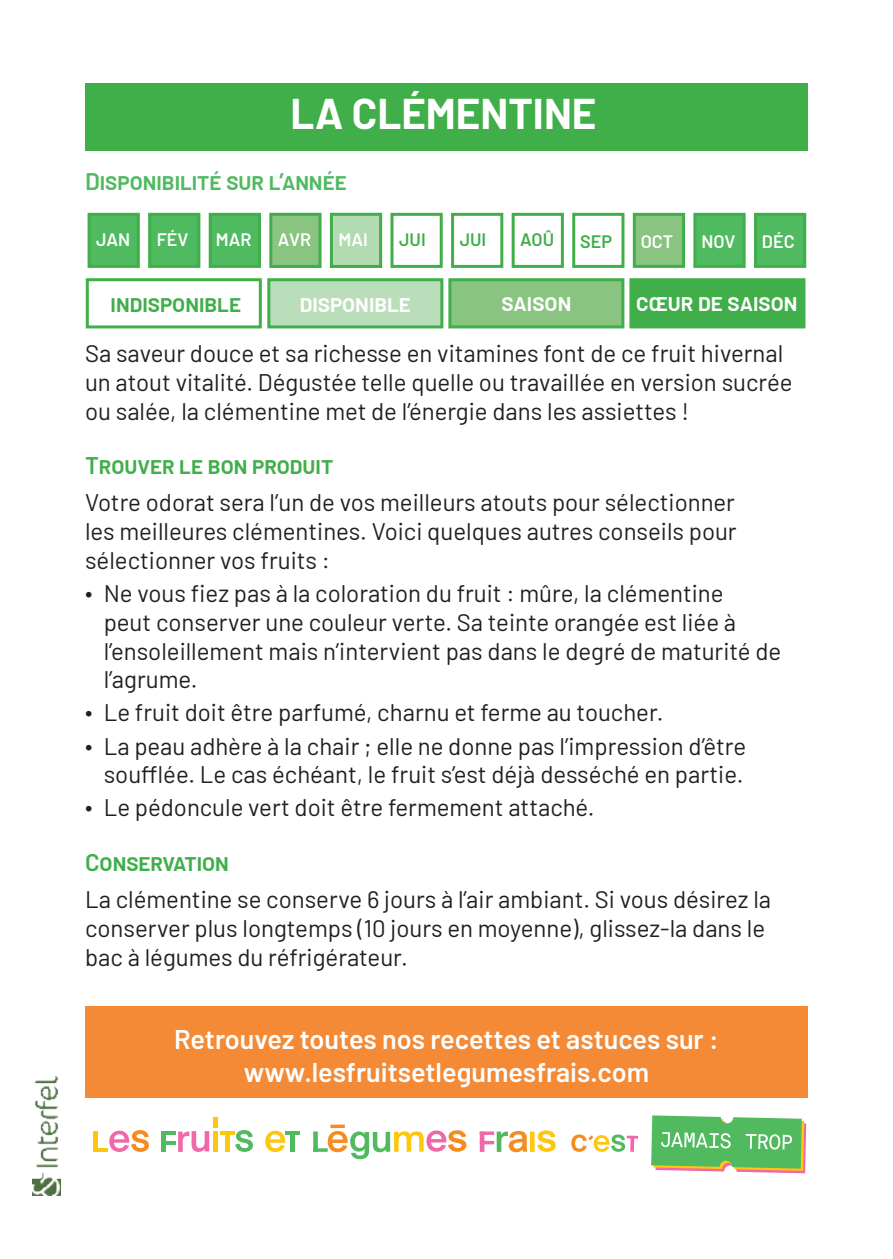
<style>
.page{position:relative;width:893px;height:1259px;background:#fff}
.page>*{position:absolute;margin:0;border:0;box-sizing:border-box;transform-origin:0 0}
.t1{font:700 42px "Barlow";color:#fff}
.t2{font:600 27px/33px "Barlow";color:#fff;text-align:center}
.t3{font:24px/28.8px "Barlow";color:#231f20}
.t4{font:600 24px "Barlow";color:#40ae49}
.t5{font:600 24px "Barlow";color:#fff}
.t6{font:600 24px "Barlow";color:#4fba60}
.t7{font:600 18px "Barlow";color:#fff}
.t8{font:600 18px "Barlow";color:#40ae49}
</style>
<div class="page">
<div style="left:85px;top:1006px;width:723px;height:91px;background:#f48a35"></div>
<div style="left:85px;top:83px;width:723px;height:68px;background:#40ae49"></div>
<div style="left:88px;top:213px;width:52px;height:55px;background:#4fba60;border:3px solid #40ae49"></div>
<div style="left:330px;top:213px;width:52px;height:55px;background:#b3dbb2;border:3px solid #40ae49"></div>
<div style="left:572px;top:213px;width:52px;height:55px;border:3px solid #40ae49"></div>
<div style="left:209px;top:213px;width:52px;height:55px;background:#4fba60;border:3px solid #40ae49"></div>
<div style="left:451px;top:213px;width:52px;height:55px;border:3px solid #40ae49"></div>
<div style="left:693px;top:213px;width:53px;height:55px;background:#4fba60;border:3px solid #40ae49"></div>
<div style="left:148px;top:213px;width:52px;height:55px;background:#4fba60;border:3px solid #40ae49"></div>
<div style="left:390px;top:213px;width:53px;height:55px;border:3px solid #40ae49"></div>
<div style="left:633px;top:213px;width:52px;height:55px;background:#89c480;border:3px solid #40ae49"></div>
<div style="left:269px;top:213px;width:53px;height:55px;background:#89c480;border:3px solid #40ae49"></div>
<div style="left:512px;top:213px;width:52px;height:55px;border:3px solid #40ae49"></div>
<div style="left:754px;top:213px;width:52px;height:55px;background:#4fba60;border:3px solid #40ae49"></div>
<img style="left:33px;top:1076px;width:28px;height:119px">
<hr style="left:213px;top:1117px;width:4px;height:10px;background:#fec70c">
<svg style="left:178px;top:1131px;width:31px;height:21px"></svg>
<svg style="left:235px;top:1130px;width:18px;height:22px"></svg>
<hr style="left:161px;top:1141px;width:15px;height:3px;background:#51ba5f">
<hr style="left:161px;top:1131px;width:15px;height:4px;background:#51ba5f">
<div style="left:161px;top:1131px;width:5px;height:21px;background:#51ba5f"></div>
<hr style="left:213px;top:1131px;width:4px;height:21px;background:#fec70c">
<div style="left:225px;top:1131px;width:5px;height:21px;background:#fec70c"></div>
<hr style="left:220px;top:1131px;width:15px;height:4px;background:#fec70c">
<svg style="left:109px;top:1130px;width:40px;height:22px"></svg>
<hr style="left:94px;top:1131px;width:4px;height:21px;background:#fec70c">
<hr style="left:94px;top:1148px;width:14px;height:4px;background:#fec70c">
<svg style="left:265px;top:1130px;width:21px;height:22px"></svg>
<div style="left:290px;top:1131px;width:5px;height:21px;background:#51ba5f"></div>
<hr style="left:285px;top:1131px;width:15px;height:4px;background:#51ba5f">
<svg style="left:313px;top:1124px;width:153px;height:35px"></svg>
<div style="left:313px;top:1131px;width:5px;height:20px;background:#51ba5f"></div>
<div style="left:530px;top:1131px;width:5px;height:21px;background:#fec70c"></div>
<svg style="left:484px;top:1131px;width:43px;height:21px"></svg>
<hr style="left:480px;top:1131px;width:4px;height:21px;background:#f168a8">
<svg style="left:537px;top:1130px;width:19px;height:22px"></svg>
<svg style="left:651px;top:1115px;width:155px;height:58px"></svg>
<svg style="left:571px;top:1134px;width:67px;height:18px"></svg>
<div style="left:267px;top:278px;width:176px;height:50px;background:#bbdeba;border:3px solid #40ae49"></div>
<div style="left:448px;top:278px;width:176px;height:50px;background:#89c480;border:3px solid #40ae49"></div>
<div style="left:629px;top:278px;width:176px;height:50px;background:#40ae49;border:3px solid #40ae49"></div>
<div style="left:86px;top:278px;width:176px;height:50px;border:3px solid #40ae49"></div>
<h1 class="t1" style="left:290px;top:90px;width:307px">LA CLÉMENTINE</h1>
<p class="t6" style="left:85px;top:164px;width:263px">Disponibilité sur l’année</p>
<p class="t7" style="left:96px;top:233px;width:35px">JAN</p>
<p class="t7" style="left:157px;top:233px;width:33px">FÉV</p>
<p class="t7" style="left:216px;top:233px;width:37px">MAR</p>
<p class="t7" style="left:278px;top:233px;width:35px">AVR</p>
<p class="t7" style="left:339px;top:233px;width:31px">MAI</p>
<p class="t8" style="left:399px;top:233px;width:28px">JUI</p>
<p class="t8" style="left:460px;top:233px;width:28px">JUI</p>
<p class="t8" style="left:520px;top:233px;width:35px">AOÛ</p>
<p class="t8" style="left:580px;top:234px;width:34px">SEP</p>
<p class="t7" style="left:641px;top:234px;width:34px">OCT</p>
<p class="t7" style="left:701px;top:234px;width:35px">NOV</p>
<p class="t7" style="left:762px;top:234px;width:34px">DÉC</p>
<p class="t5" style="left:300px;top:286px;width:113px">disponible</p>
<p class="t5" style="left:501px;top:285px;width:71px">saison</p>
<p class="t5" style="left:636px;top:285px;width:163px">cŒur de saison</p>
<p class="t3" style="left:85px;top:341px;width:709px">Sa saveur douce et sa richesse en vitamines font de ce fruit hivernal un atout vitalité. Dégustée telle quelle ou travaillée en version sucrée ou salée, la clémentine met de l’énergie dans les assiettes !</p>
<p class="t4" style="left:85px;top:448px;width:250px">Trouver le bon produit</p>
<p class="t3" style="left:85px;top:491px;width:653px;text-align:justify">Votre odorat sera l’un de vos meilleurs atouts pour sélectionner les meilleures clémentines. Voici quelques autres conseils pour sélectionner vos fruits :</p>
<p class="t3" style="left:104px;top:577px;width:679px;text-indent:-19px">∙ Ne vous fiez pas à la coloration du fruit : mûre, la clémentine<br>peut conserver une couleur verte. Sa teinte orangée est liée à l’ensoleillement mais n’intervient pas dans le degré de maturité de l’agrume.</p>
<p class="t3" style="left:85px;top:694px;width:663px;line-height:33px">∙ Le fruit doit être parfumé, charnu et ferme au toucher.<br>∙ La peau adhère à la chair ; elle ne donne pas l’impression d’être</p>
<p class="t3" style="left:85px;top:756px;width:660px;line-height:33px;text-indent:19px">soufflée. Le cas échéant, le fruit s’est déjà desséché en partie. ∙ Le pédoncule vert doit être fermement attaché.</p>
<p class="t4" style="left:85px;top:844px;width:145px">Conservation</p>
<p class="t3" style="left:85px;top:883px;width:688px">La clémentine se conserve 6 jours à l’air ambiant. Si vous désirez la conserver plus longtemps (10 jours en moyenne), glissez-la dans le bac à légumes du réfrigérateur.</p>
<p class="t4" style="left:111px;top:286px;width:132px">indisponible</p>
<p class="t2" style="left:174px;top:1025px;width:546px">Retrouvez toutes nos recettes et astuces sur : www.lesfruitsetlegumesfrais.com</p>
</div>
